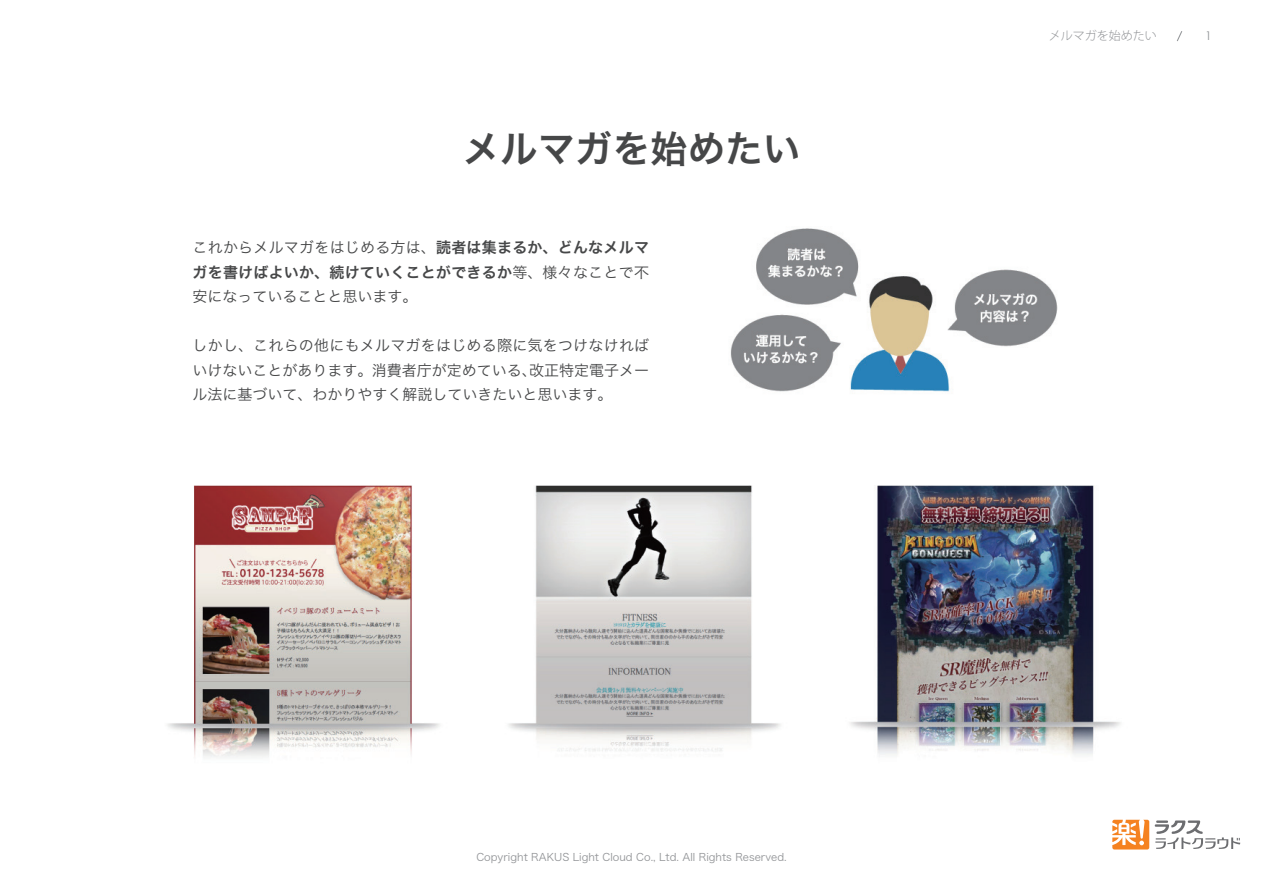
<style>
.page{position:relative;width:1263px;height:893px;background:#fff}
.page>*{position:absolute;margin:0;border:0;box-sizing:border-box;transform-origin:0 0}
.t1{font:37.5px "Hira Kaku Pro W6";color:#464748}
.t2{font:15px/24.5px "Hira Kaku Pro W3";color:#464748;text-align:right}
.t3{font:15px "Hira Kaku Pro W6";letter-spacing:.015em;color:#464748}
.t4{font:300 12px "Koz Go Pro";color:#939598}
.t5{font:12px "Century Gothic";color:#939598}
.t6{font:10.5px "Hira Kaku Pro W3";color:#939598}
.s1{font-family:"Hira Kaku Pro W6"}
.s2{font-family:"Hira Kaku Pro W3"}
</style>
<div class="page">
<svg style="left:1177px;top:31px;width:6px;height:11px"></svg>
<svg style="left:1112px;top:820px;width:37px;height:29px"></svg>
<svg style="left:1155px;top:820px;width:85px;height:29px"></svg>
<img style="left:730px;top:228px;width:328px;height:164px">
<img style="left:167px;top:486px;width:954px;height:271px">
<h1 class="t1" style="left:463px;top:115px;width:339px">メルマガを始めたい</h1>
<p class="t2" style="left:192px;top:234px;width:458px">これからメルマガをはじめる方は、<span class="s1">読者は集まるか、どんなメルマ</span></p>
<p class="t3" style="left:192px;top:259px;width:458px">ガを書けばよいか、続けていくことができるか<span class="s2">等、様々なことで不</span></p>
<p class="t2" style="left:192px;top:283px;width:226px">安になっていることと思います。</p>
<p class="t2" style="left:192px;top:332px;width:458px">しかし、これらの他にもメルマガをはじめる際に気をつけなければ改正特定電子メー</p>
<p class="t2" style="left:192px;top:357px;width:421px;text-align:left">いけないことがあります。消費者庁が定めている、<br>ル法に基づいて、わかりやすく解説していきたいと思います。</p>
<p class="t6" style="left:476px;top:848px;width:312px">Copyright RAKUS Light Cloud Co., Ltd. All Rights Reserved.</p>
<p class="t4" style="left:1049px;top:28px;width:109px">メルマガを始めたい</p>
<p class="t5" style="left:1205px;top:27px;width:8px">1</p>
</div>
